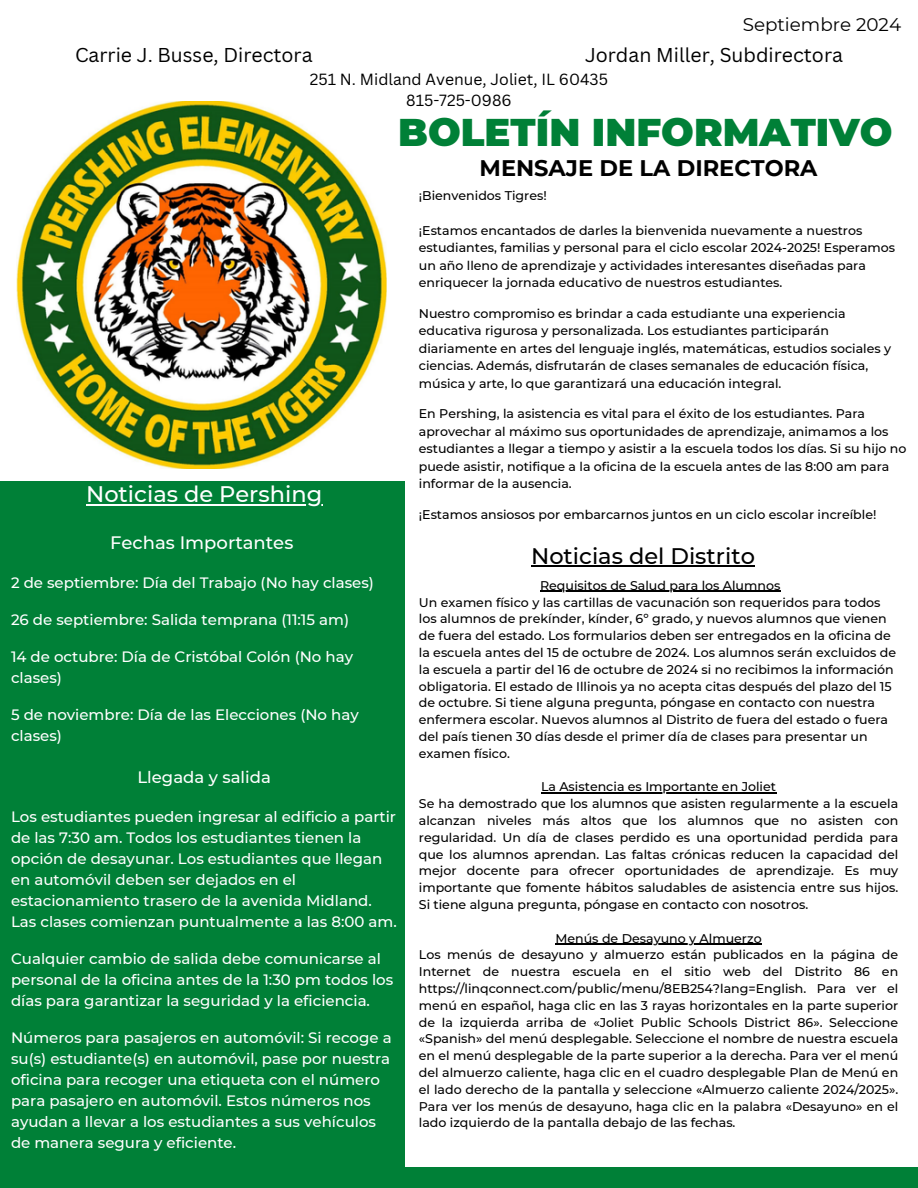
<style>
.page{position:relative;width:918px;height:1188px;background:#fff}
.page>*{position:absolute;margin:0;border:0;box-sizing:border-box;transform-origin:0 0}
.t1{font:900 38.55px "Montserrat";color:#008037}
.t2{font:700 22.5px "Montserrat";color:#000}
.t3{font:500 22.5px "Montserrat";color:#000}
.t4{font:500 22.5px "Montserrat";color:#fff}
.t5{font:600 21.15px "Montserrat";color:#fff}
.t6{font:19.5px "Canva Sans";color:#000}
.t7{font:18.3px "Montserrat";color:#000}
.t8{font:500 18px "Montserrat";color:#fff}
.t9{font:500 16.95px "Montserrat";color:#fff}
.t10{font:500 16.5px "Montserrat";color:#fff}
.t11{font:15.75px/21.3px "Canva Sans";color:#000;text-align:center}
.t12{font:500 15px/21px "Montserrat";color:#fff}
.t13{font:500 12.6px/16.8px "Montserrat";color:#000}
</style>
<div class="page">
<div style="left:0;top:1167px;width:918px;height:21px;background:#008037"></div>
<div style="left:0;top:481px;width:405px;height:707px;background:#008037"></div>
<hr style="left:86px;top:504px;width:236px;height:2px;background:#fff">
<hr style="left:540px;top:591px;width:240px;height:1px;background:#000">
<hr style="left:541px;top:792px;width:235px;height:1px;background:#000">
<hr style="left:555px;top:944px;width:207px;height:1px;background:#000">
<hr style="left:531px;top:566px;width:224px;height:1px;background:#000">
<img style="left:17px;top:101px;width:370px;height:368px">
<h6 class="t7" style="left:743px;top:13px;width:160px">Septiembre 2024</h6>
<h2 class="t6" style="left:75px;top:42px;width:239px">Carrie J. Busse, Directora</h2>
<h2 class="t6" style="left:585px;top:42px;width:259px">Jordan Miller, Subdirectora</h2>
<h2 class="t11" style="left:310px;top:68px;width:300px">251 N. Midland Avenue, Joliet, IL 60435<br>815-725-0986</h2>
<h6 class="t1" style="left:398px;top:109px;width:496px">BOLETÍN INFORMATIVO</h6>
<h3 class="t5" style="left:107px;top:479px;width:142px">03rd Teddy</h3>
<p class="t4" style="left:86px;top:480px;width:238px">Noticias de Pershing</p>
<p class="t8" style="left:110px;top:531px;width:185px">Fechas Importantes</p>
<p class="t12" style="left:11px;top:572px;width:365px">2 de septiembre: Día del Trabajo (No hay clases)</p>
<p class="t12" style="left:11px;top:609px;width:340px">26 de septiembre: Salida temprana (11:15 am)</p>
<p class="t12" style="left:11px;top:646px;width:344px">14 de octubre: Día de Cristóbal Colón (No hay clases)</p>
<p class="t12" style="left:11px;top:704px;width:349px">5 de noviembre: Día de las Elecciones (No hay clases)</p>
<p class="t10" style="left:137px;top:767px;width:135px">Llegada y salida</p>
<p class="t12" style="left:11px;top:806px;width:387px">Los estudiantes pueden ingresar al edificio a partir de las 7:30 am. Todos los estudiantes tienen la opción de desayunar. Los estudiantes que llegan en automóvil deben ser dejados en el estacionamiento trasero de la avenida Midland.<br>Las clases comienzan puntualmente a las 8:00 am.</p>
<h4 class="t12" style="left:11px;top:948px;width:384px">Cualquier cambio de salida debe comunicarse al personal de la oficina antes de la 1:30 pm todos los días para garantizar la seguridad y la eficiencia.</h4>
<h4 class="t12" style="left:11px;top:1027px;width:382px">Números para pasajeros en automóvil: Si recoge a su(s) estudiante(s) en automóvil, pase por nuestra oficina para recoger una etiqueta con el número para pasajero en automóvil. Estos números nos ayudan a llevar a los estudiantes a sus vehículos de manera segura y eficiente.</h4>
<p class="t5" style="left:107px;top:698px;width:52px">05th</p>
<p class="t5" style="left:186px;top:698px;width:66px">Isabel</p>
<p class="t9" style="left:105px;top:962px;width:230px">Parents-Teachers meeting</p>
<p class="t9" style="left:344px;top:962px;width:52px">(05th)</p>
<p class="t9" style="left:105px;top:1055px;width:207px">Field Trip to Fire Station</p>
<h5 class="t9" style="left:344px;top:1055px;width:48px">(17th)</h5>
<h1 class="t2" style="left:480px;top:155px;width:339px">MENSAJE DE LA DIRECTORA</h1>
<p class="t13" style="left:419px;top:187px;width:129px">¡Bienvenidos Tigres!</p>
<p class="t13" style="left:419px;top:221px;width:478px;line-height:17.5px">¡Estamos encantados de darles la bienvenida nuevamente a nuestros estudiantes, familias y personal para el ciclo escolar 2024-2025! Esperamos un año lleno de aprendizaje y actividades interesantes diseñadas para enriquecer la jornada educativo de nuestros estudiantes.</p>
<p class="t13" style="left:419px;top:304px;width:474px;line-height:17.5px">Nuestro compromiso es brindar a cada estudiante una experiencia educativa rigurosa y personalizada. Los estudiantes participarán diariamente en artes del lenguaje inglés, matemáticas, estudios sociales y ciencias. Además, disfrutarán de clases semanales de educación física, música y arte, lo que garantizará una educación integral.</p>
<p class="t13" style="left:419px;top:405px;width:489px;line-height:17.5px">En Pershing, la asistencia es vital para el éxito de los estudiantes. Para aprovechar al máximo sus oportunidades de aprendizaje, animamos a los estudiantes a llegar a tiempo y asistir a la escuela todos los días. Si su hijo no puede asistir, notifique a la oficina de la escuela antes de las 8:00 am para informar de la ausencia.</p>
<p class="t13" style="left:419px;top:506px;width:459px">¡Estamos ansiosos por embarcarnos juntos en un ciclo escolar increíble!</p>
<p class="t3" style="left:531px;top:543px;width:225px">Noticias del Distrito</p>
<p class="t13" style="left:419px;top:577px;width:463px;text-indent:121px">Requisitos de Salud para los Alumnos<br>Un examen físico y las cartillas de vacunación son requeridos para todos</p>
<p class="t13" style="left:419px;top:610px;width:479px">los alumnos de prekínder, kínder, 6º grado, y nuevos alumnos que vienen de fuera del estado. Los formularios deben ser entregados en la oficina de la escuela antes del 15 de octubre de 2024. Los alumnos serán excluidos de la escuela a partir del 16 de octubre de 2024 si no recibimos la información obligatoria. El estado de Illinois ya no acepta citas después del plazo del 15 de octubre. Si tiene alguna pregunta, póngase en contacto con nuestra enfermera escolar. Nuevos alumnos al Distrito de fuera del estado o fuera del país tienen 30 días desde el primer día de clases para presentar un examen físico.</p>
<h4 class="t13" style="left:541px;top:778px;width:237px">La Asistencia es Importante en Joliet</h4>
<p class="t13" style="left:419px;top:795px;width:481px;text-align:justify">Se ha demostrado que los alumnos que asisten regularmente a la escuela alcanzan niveles más altos que los alumnos que no asisten con regularidad. Un día de clases perdido es una oportunidad perdida para que los alumnos aprendan. Las faltas crónicas reducen la capacidad del mejor docente para ofrecer oportunidades de aprendizaje. Es muy importante que fomente hábitos saludables de asistencia entre sus hijos.<br>Si tiene alguna pregunta, póngase en contacto con nosotros.</p>
<p class="t13" style="left:555px;top:930px;width:208px">Menús de Desayuno y Almuerzo</p>
<p class="t13" style="left:419px;top:946px;width:481px;text-align:justify">Los menús de desayuno y almuerzo están publicados en la página de Internet de nuestra escuela en el sitio web del Distrito 86 en https://linqconnect.com/public/menu/8EB254?lang=English. Para ver el menú en español, haga clic en las 3 rayas horizontales en la parte superior de la izquierda arriba de «Joliet Public Schools District 86». Seleccione «Spanish» del menú desplegable. Seleccione el nombre de nuestra escuela en el menú desplegable de la parte superior a la derecha. Para ver el menú del almuerzo caliente, haga clic en el cuadro desplegable Plan de Menú en el lado derecho de la pantalla y seleccione «Almuerzo caliente 2024/2025».<br>Para ver los menús de desayuno, haga clic en la palabra «Desayuno» en el lado izquierdo de la pantalla debajo de las fechas.</p>
</div>
